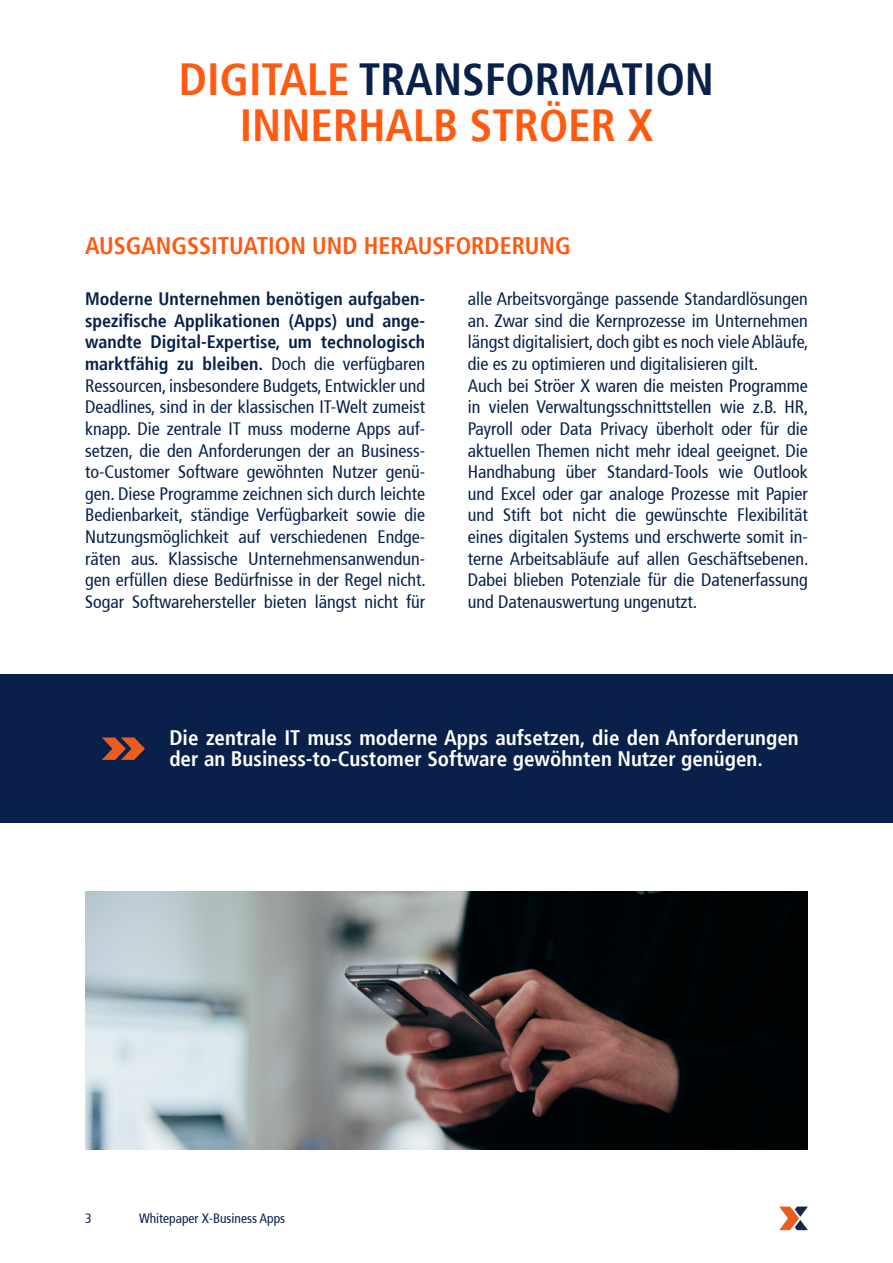
<style>
.page{position:relative;width:893px;height:1263px;background:#fff}
.page>*{position:absolute;margin:0;border:0;box-sizing:border-box;transform-origin:0 0}
.t1{font:700 condensed 45px/46px "Stroeer Frutiger";color:#ff5a10;text-align:center}
.t2{font:700 condensed 24px "Stroeer Frutiger";color:#ff5a10}
.t3{font:700 condensed 21px/21px "Stroeer Frutiger";color:#fff}
.t4{font:condensed 18px/21.6px "Stroeer Frutiger";color:#08204a;text-align:justify}
.t5{font:condensed 13.5px "Stroeer Frutiger";color:#08204a}
.s1{color:#08204a}
.s2{font-weight:700}
</style>
<div class="page">
<svg style="left:779px;top:1206px;width:29px;height:24px"></svg>
<div style="left:0;top:674px;width:893px;height:149px;background:#08204a"></div>
<svg style="left:102px;top:737px;width:43px;height:23px"></svg>
<img style="left:85px;top:891px;width:723px;height:258px">
<h1 class="t1" style="left:179px;top:56px;width:537px">DIGITALE <span class="s1">TRANSFORMATION<br></span>INNERHALB STRÖER X</h1>
<h2 class="t2" style="left:85px;top:231px;width:487px">AUSGANGSSITUATION UND HERAUSFORDERUNG</h2>
<p class="t4" style="left:85px;top:288px;width:342px"><span class="s2">Moderne Unternehmen benötigen aufgaben&shy;spezifische Applikationen (Apps) und ange&shy;wandte Digital-Expertise, um technologisch marktfähig zu bleiben.</span> Doch die verfügbaren Ressourcen, insbesondere Budgets, Entwickler und Deadlines, sind in der klassischen IT-Welt zumeist knapp. Die zentrale IT muss moderne Apps auf&shy;setzen, die den Anforderungen der an Business&shy;to-Customer Software gewöhnten Nutzer genü&shy;gen. Diese Programme zeichnen sich durch leichte Bedienbarkeit, ständige Verfügbarkeit sowie die Nutzungsmöglichkeit auf verschiedenen Endge&shy;räten aus. Klassische Unternehmensanwendun&shy;gen erfüllen diese Bedürfnisse in der Regel nicht.<br>Sogar Softwarehersteller bieten längst nicht für</p>
<p class="t4" style="left:468px;top:288px;width:342px;text-align:left">alle Arbeitsvorgänge passende Standardlösungen an. Zwar sind die Kernprozesse im Unternehmen längst digitalisiert, doch gibt es noch viele Abläufe, die es zu optimieren und digitalisieren gilt.<br>Auch bei Ströer X waren die meisten Programme in vielen Verwaltungsschnittstellen wie z.B. HR, Payroll oder Data Privacy überholt oder für die aktuellen Themen nicht mehr ideal geeignet. Die Handhabung über Standard-Tools wie Outlook und Excel oder gar analoge Prozesse mit Papier und Stift bot nicht die gewünschte Flexibilität eines digitalen Systems und erschwerte somit in&shy;terne Arbeitsabläufe auf allen Geschäftsebenen.<br>Dabei blieben Potenziale für die Datenerfassung und Datenauswertung ungenutzt.</p>
<p class="t3" style="left:169px;top:727px;width:631px">Die zentrale IT muss moderne Apps aufsetzen, die den Anforderungen der an Business-to-Customer Software gewöhnten Nutzer genügen.</p>
<p class="t5" style="left:85px;top:1211px;width:8px">3</p>
<p class="t5" style="left:139px;top:1211px;width:148px">Whitepaper X-Business Apps</p>
</div>
